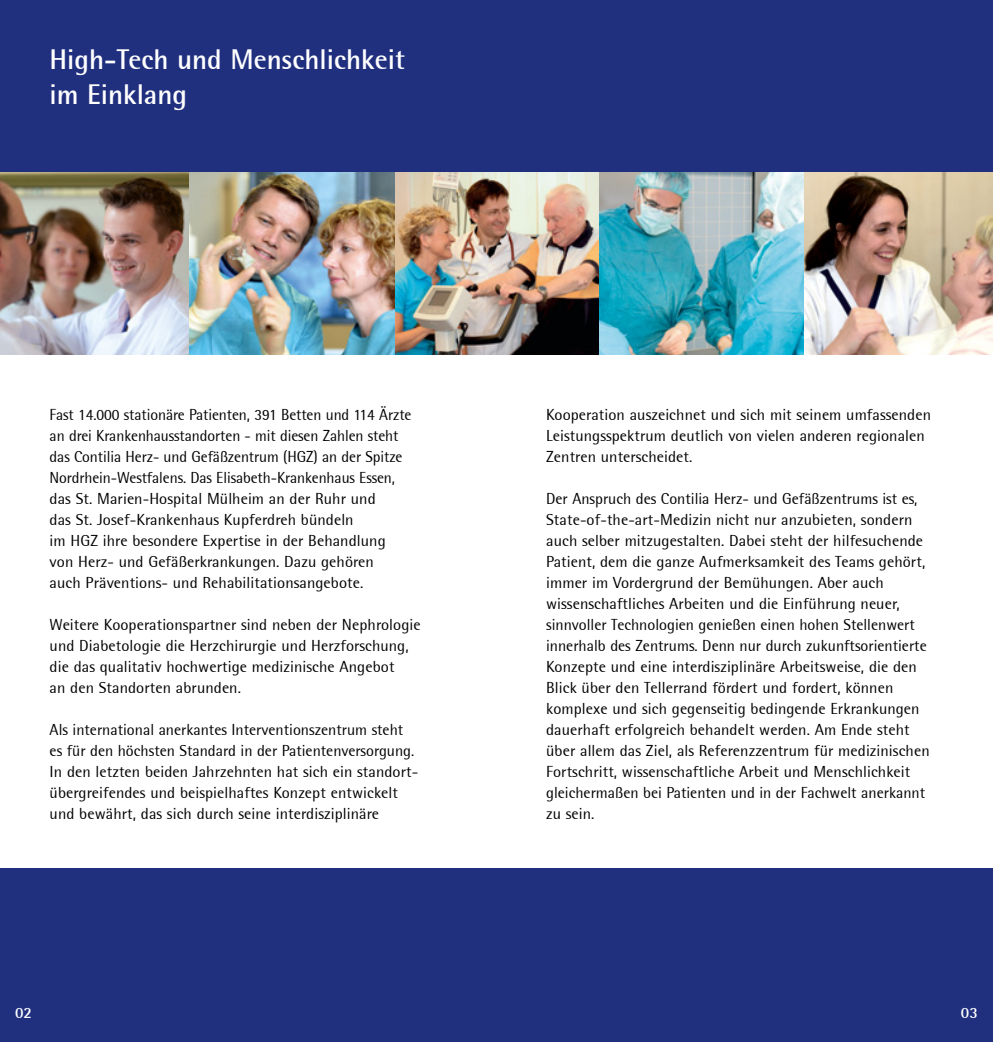
<style>
.page{position:relative;width:993px;height:1042px;background:#fff}
.page>*{position:absolute;margin:0;border:0;box-sizing:border-box;transform-origin:0 0}
.t1{font:700 28px/35px "Rotis Semi Sans";color:#fff}
.t2{font:15.75px/21px "Rotis Semi Sans";letter-spacing:.005em;color:#000}
.t3{font:700 15.75px "Rotis Semi Sans";color:#fff}
</style>
<div class="page">
<div style="left:0;top:868px;width:992px;height:174px;background:#20307f"></div>
<div style="left:0;top:0;width:992px;height:174px;background:#20307f"></div>
<img style="left:803px;top:172px;width:189px;height:182px">
<img style="left:598px;top:172px;width:205px;height:182px">
<img style="left:0;top:172px;width:190px;height:182px">
<img style="left:394px;top:172px;width:204px;height:182px">
<img style="left:190px;top:172px;width:204px;height:182px">
<h1 class="t1" style="left:50px;top:42px;width:356px">High-Tech und Menschlichkeit im Einklang</h1>
<p class="t2" style="left:50px;top:404px;width:363px">Fast 14.000 stationäre Patienten, 391 Betten und 114 Ärzte an drei Krankenhausstandorten - mit diesen Zahlen steht das Contilia Herz- und Gefäßzentrum (HGZ) an der Spitze Nordrhein-Westfalens. Das Elisabeth-Krankenhaus Essen, das St. Marien-Hospital Mülheim an der Ruhr und<br>das St. Josef-Krankenhaus Kupferdreh bündeln<br>im HGZ ihre besondere Expertise in der Behandlung von Herz- und Gefäßerkrankungen. Dazu gehören<br>auch Präventions- und Rehabilitationsangebote.</p>
<p class="t2" style="left:50px;top:614px;width:372px">Weitere Kooperationspartner sind neben der Nephrologie und Diabetologie die Herzchirurgie und Herzforschung, die das qualitativ hochwertige medizinische Angebot<br>an den Standorten abrunden.</p>
<p class="t2" style="left:50px;top:719px;width:370px">Als international anerkantes Interventionszentrum steht es für den höchsten Standard in der Patientenversorgung.<br>In den letzten beiden Jahrzehnten hat sich ein standort&shy;übergreifendes und beispielhaftes Konzept entwickelt und bewährt, das sich durch seine interdisziplinäre</p>
<p class="t2" style="left:546px;top:404px;width:386px">Kooperation auszeichnet und sich mit seinem umfassenden<br>Leistungsspektrum deutlich von vielen anderen regionalen<br>Zentren unterscheidet.</p>
<p class="t2" style="left:546px;top:488px;width:385px">Der Anspruch des Contilia Herz- und Gefäßzentrums ist es, State-of-the-art-Medizin nicht nur anzubieten, sondern auch selber mitzugestalten. Dabei steht der hilfesuchende Patient, dem die ganze Aufmerksamkeit des Teams gehört, immer im Vordergrund der Bemühungen. Aber auch wissenschaftliches Arbeiten und die Einführung neuer, sinnvoller Technologien genießen einen hohen Stellenwert innerhalb des Zentrums. Denn nur durch zukunftsorientierte Konzepte und eine interdisziplinäre Arbeitsweise, die den Blick über den Tellerrand fördert und fordert, können komplexe und sich gegenseitig bedingende Erkrankungen dauerhaft erfolgreich behandelt werden. Am Ende steht über allem das Ziel, als Referenzzentrum für medizinischen Fortschritt, wissenschaftliche Arbeit und Menschlichkeit gleichermaßen bei Patienten und in der Fachwelt anerkannt zu sein.</p>
<p class="t3" style="left:15px;top:1003px;width:18px">02</p>
<p class="t3" style="left:960px;top:1003px;width:18px">03</p>
</div>
